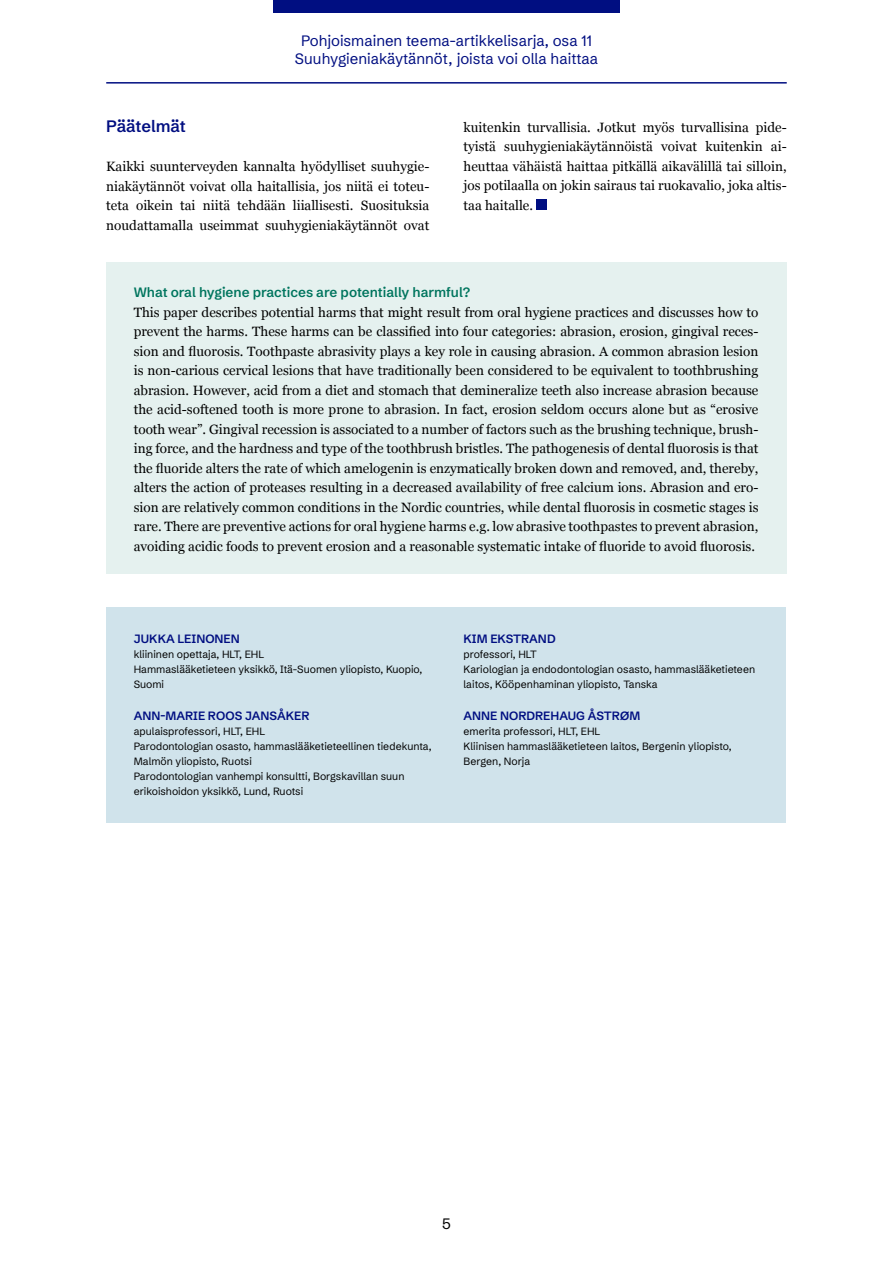
<style>
.page{position:relative;width:893px;height:1263px;background:#fff}
.page>*{position:absolute;margin:0;border:0;box-sizing:border-box;transform-origin:0 0}
.t1{font:600 16.5px "Schibsted Grotesk";letter-spacing:-.005em;color:#000e81}
.t2{font:15px/18px "Schibsted Grotesk";color:#000e81;text-align:center}
.t3{font:15px "Schibsted Grotesk";color:#000}
.t4{font:13.5px/19.5px "Georgia";color:#000;text-align:justify}
.t5{font:600 13.5px "Schibsted Grotesk";color:#00755e}
.t6{font:600 12px "Schibsted Grotesk";color:#000e81}
.t7{font:10.5px/15px "Schibsted Grotesk";color:#000}
</style>
<div class="page">
<div style="left:273px;top:0;width:347px;height:13px;background:#000e81"></div>
<hr style="left:106px;top:82px;width:681px;height:2px;background:#000e81">
<div style="left:106px;top:607px;width:680px;height:215px;background:#d0e3eb"></div>
<div style="left:536px;top:200px;width:10px;height:10px;background:#000e81"></div>
<div style="left:106px;top:263px;width:681px;height:311px;background:#e5f1ef"></div>
<p class="t2" style="left:295px;top:30px;width:305px">Pohjoismainen teema-artikkelisarja, osa 11<br>Suuhygieniakäytännöt, joista voi olla haittaa</p>
<p class="t1" style="left:106px;top:112px;width:81px">Päätelmät</p>
<p class="t4" style="left:106px;top:156px;width:325px">Kaikki suunterveyden kannalta hyödylliset suuhygie&shy;niakäytännöt voivat olla haitallisia, jos niitä ei toteu&shy;teta oikein tai niitä tehdään liiallisesti. Suosituksia noudattamalla useimmat suuhygieniakäytännöt ovat</p>
<p class="t4" style="left:464px;top:117px;width:325px">kuitenkin turvallisia. Jotkut myös turvallisina pide&shy;tyistä suuhygieniakäytännöistä voivat kuitenkin ai&shy;heuttaa vähäistä haittaa pitkällä aikavälillä tai silloin, jos potilaalla on jokin sairaus tai ruokavalio, joka altis&shy;taa haitalle.</p>
<p class="t5" style="left:134px;top:281px;width:338px">What oral hygiene practices are potentially harmful?</p>
<p class="t4" style="left:134px;top:302px;width:626px">This paper describes potential harms that might result from oral hygiene practices and discusses how to prevent the harms. These harms can be classified into four categories: abrasion, erosion, gingival reces&shy;sion and fluorosis. Toothpaste abrasivity plays a key role in causing abrasion. A common abrasion lesion is non-carious cervical lesions that have traditionally been considered to be equivalent to toothbrushing abrasion. However, acid from a diet and stomach that demineralize teeth also increase abrasion because the acid-softened tooth is more prone to abrasion. In fact, erosion seldom occurs alone but as “erosive tooth wear”. Gingival recession is associated to a number of factors such as the brushing technique, brush&shy;ing force, and the hardness and type of the toothbrush bristles. The pathogenesis of dental fluorosis is that the fluoride alters the rate of which amelogenin is enzymatically broken down and removed, and, thereby, alters the action of proteases resulting in a decreased availability of free calcium ions. Abrasion and ero&shy;sion are relatively common conditions in the Nordic countries, while dental fluorosis in cosmetic stages is rare. There are preventive actions for oral hygiene harms e.g. low abrasive toothpastes to prevent abrasion, avoiding acidic foods to prevent erosion and a reasonable systematic intake of fluoride to avoid fluorosis.</p>
<p class="t6" style="left:134px;top:629px;width:108px">JUKKA LEINONEN</p>
<p class="t7" style="left:134px;top:646px;width:290px">kliininen opettaja, HLT, EHL<br>Hammaslääketieteen yksikkö, Itä-Suomen yliopisto, Kuopio,<br>Suomi</p>
<p class="t6" style="left:134px;top:705px;width:177px">ANN-MARIE ROOS JANSÅKER</p>
<p class="t7" style="left:134px;top:722px;width:299px">apulaisprofessori, HLT, EHL<br>Parodontologian osasto, hammaslääketieteellinen tiedekunta, Malmön yliopisto, Ruotsi<br>Parodontologian vanhempi konsultti, Borgskavillan suun erikoishoidon yksikkö, Lund, Ruotsi</p>
<p class="t6" style="left:464px;top:629px;width:94px">KIM EKSTRAND</p>
<p class="t7" style="left:464px;top:646px;width:293px">professori, HLT<br>Kariologian ja endodontologian osasto, hammaslääketieteen laitos, Kööpenhaminan yliopisto, Tanska</p>
<p class="t6" style="left:464px;top:705px;width:178px">ANNE NORDREHAUG ÅSTRØM</p>
<p class="t7" style="left:464px;top:722px;width:269px">emerita professori, HLT, EHL<br>Kliinisen hammaslääketieteen laitos, Bergenin yliopisto,<br>Bergen, Norja</p>
<p class="t3" style="left:442px;top:1211px;width:10px">5</p>
</div>
